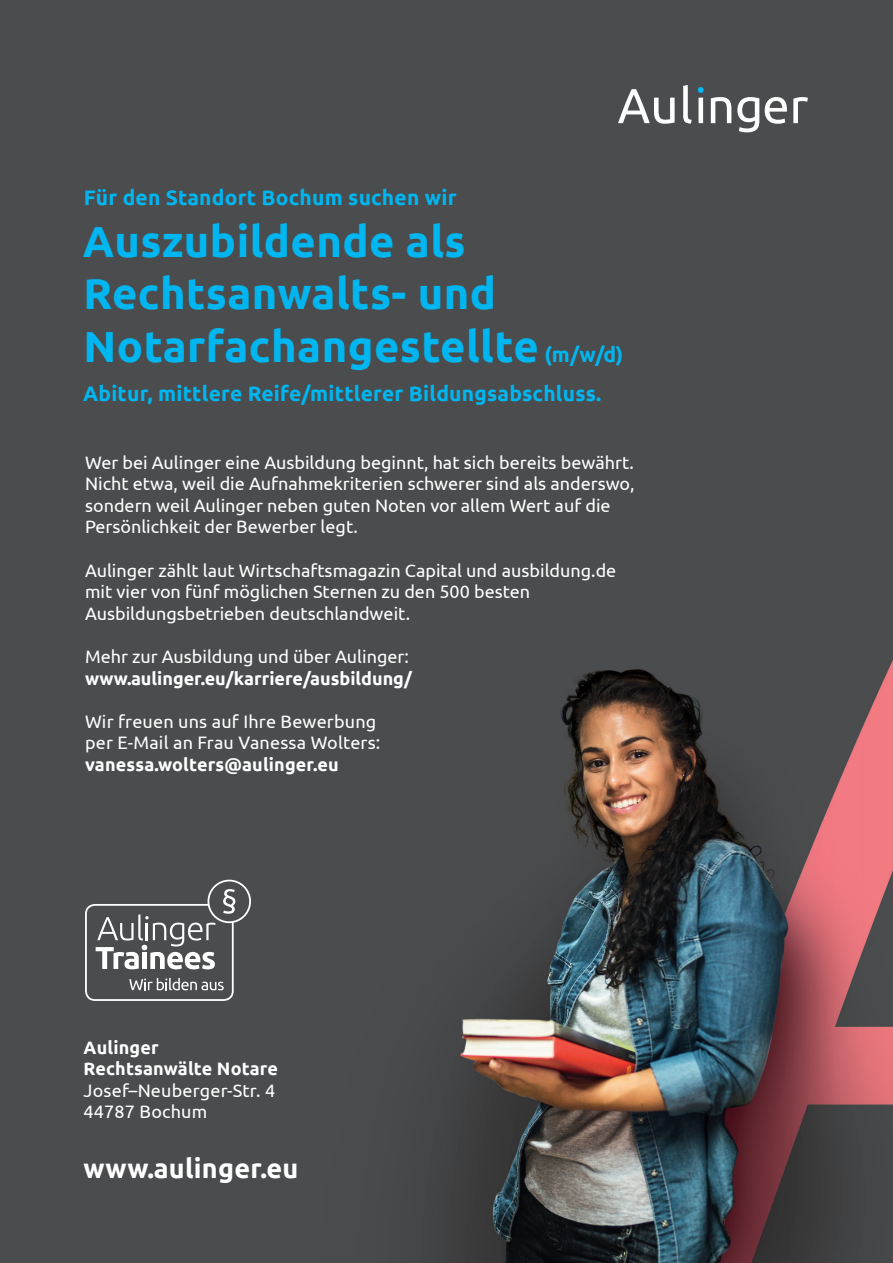
<style>
.page{position:relative;width:893px;height:1263px;background:#fff}
.page>*{position:absolute;margin:0;border:0;box-sizing:border-box;transform-origin:0 0}
.t1{font:700 43.5px "Ubuntu";letter-spacing:.01em;color:#00b6f0}
.t2{font:700 27px "Ubuntu";letter-spacing:.01em;color:#fff}
.t3{font:700 21px "Ubuntu";letter-spacing:.01em;color:#00b6f0}
.t4{font:18px/21.6px "Ubuntu";color:#fff}
.t5{font:700 18px "Ubuntu";letter-spacing:.01em;color:#fff}
.s1{font-size:21px}
</style>
<div class="page">
<img style="left:0;top:0;width:893px;height:1263px">
<svg style="left:618px;top:85px;width:190px;height:47px"></svg>
<svg style="left:85px;top:880px;width:166px;height:121px"></svg>
<p class="t3" style="left:84px;top:185px;width:374px">Für den Standort Bochum suchen wir</p>
<p class="t1" style="left:83px;top:215px;width:384px">Auszubildende als</p>
<p class="t1" style="left:84px;top:268px;width:414px">Rechtsanwalts- und</p>
<p class="t1" style="left:84px;top:320px;width:541px">Notarfachangestellte <span class="s1">(m/w/d)</span></p>
<p class="t3" style="left:83px;top:380px;width:520px">Abitur, mittlere Reife/mittlerer Bildungsabschluss.</p>
<p class="t4" style="left:85px;top:451px;width:550px">Wer bei Aulinger eine Ausbildung beginnt, hat sich bereits bewährt.</p>
<p class="t4" style="left:85px;top:472px;width:551px">Nicht etwa, weil die Aufnahmekriterien schwerer sind als anderswo,</p>
<p class="t4" style="left:85px;top:494px;width:527px">sondern weil Aulinger neben guten Noten vor allem Wert auf die</p>
<p class="t4" style="left:85px;top:516px;width:274px">Persönlichkeit der Bewerber legt.</p>
<p class="t4" style="left:85px;top:559px;width:533px">Aulinger zählt laut Wirtschaftsmagazin Capital und ausbildung.de</p>
<p class="t4" style="left:85px;top:580px;width:447px">mit vier von fünf möglichen Sternen zu den 500 besten<br>Ausbildungsbetrieben deutschlandweit.</p>
<p class="t4" style="left:85px;top:645px;width:325px">Mehr zur Ausbildung und über Aulinger:</p>
<p class="t5" style="left:85px;top:667px;width:328px">www.aulinger.eu/karriere/ausbildung/</p>
<p class="t4" style="left:85px;top:710px;width:293px">Wir freuen uns auf Ihre Bewerbung</p>
<p class="t4" style="left:85px;top:732px;width:297px">per E-Mail an Frau Vanessa Wolters:</p>
<p class="t5" style="left:85px;top:754px;width:255px">vanessa.wolters@aulinger.eu</p>
<p class="t5" style="left:84px;top:1036px;width:77px">Aulinger</p>
<p class="t5" style="left:84px;top:1058px;width:196px">Rechtsanwälte Notare</p>
<p class="t4" style="left:84px;top:1079px;width:193px">Josef–Neuberger-Str. 4</p>
<p class="t4" style="left:84px;top:1100px;width:125px">44787 Bochum</p>
<p class="t2" style="left:84px;top:1152px;width:216px">www.aulinger.eu</p>
</div>
